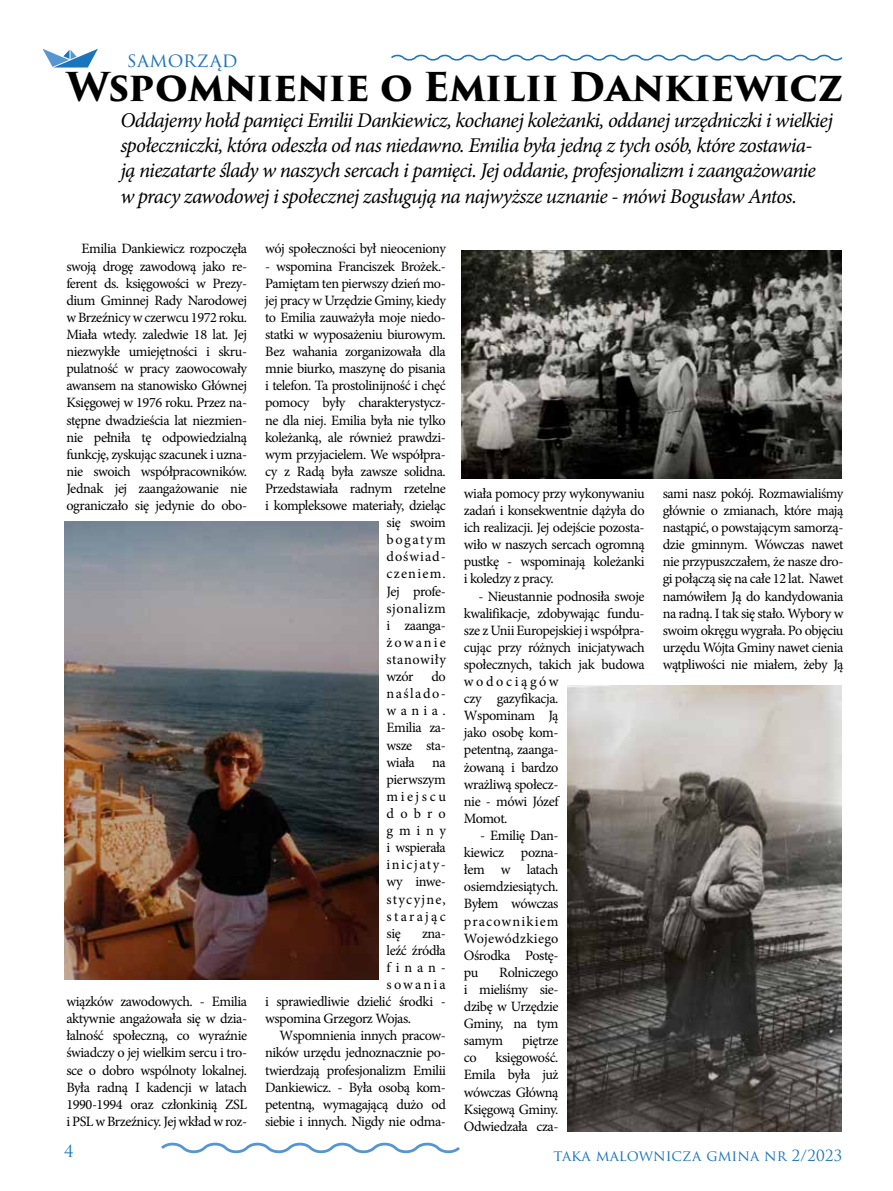
<style>
.page{position:relative;width:893px;height:1191px;background:#fff}
.page>*{position:absolute;margin:0;border:0;box-sizing:border-box;transform-origin:0 0}
.t1{font:700 38.7px "Trajan Pro 3";letter-spacing:-.015em;color:#000}
.t2{font:italic 21px/25.2px "Minion Pro";letter-spacing:-.035em;color:#000}
.t3{font:19.5px "Trajan Pro 3";letter-spacing:.02em;color:#1d75bb}
.t4{font:16.5px "Trajan Pro 3";color:#1d75bb}
.t5{font:15px "Trajan Pro 3";color:#1d75bb}
.t6{font:14.25px/17.1px "Minion Pro";letter-spacing:-.03em;color:#000;text-align:justify}
.t7{font:14.25px "Minion Pro";letter-spacing:.035em;color:#000}
.t8{font:14.25px "Minion Pro";letter-spacing:.04em;color:#000}
.t9{font:14.25px "Minion Pro";letter-spacing:.07em;color:#000}
.t10{font:14.25px "Minion Pro";letter-spacing:.085em;color:#000}
.t11{font:14.25px "Minion Pro";letter-spacing:.11em;color:#000}
.t12{font:14.25px "Minion Pro";letter-spacing:.15em;color:#000}
.t13{font:14.25px "Minion Pro";letter-spacing:.155em;color:#000}
</style>
<div class="page">
<svg style="left:43px;top:49px;width:55px;height:19px"></svg>
<svg style="left:391px;top:54px;width:452px;height:7px"></svg>
<svg style="left:161px;top:1142px;width:299px;height:12px"></svg>
<img style="left:65px;top:521px;width:313px;height:458px">
<img style="left:462px;top:250px;width:380px;height:229px">
<img style="left:567px;top:685px;width:275px;height:446px">
<h3 class="t3" style="left:127px;top:46px;width:112px">SAMORZĄD</h3>
<h1 class="t1" style="left:66px;top:59px;width:779px">Wspomnienie o Emilii Dankiewicz</h1>
<p class="t2" style="left:120px;top:108px;width:714px">Oddajemy hołd pamięci Emilii Dankiewicz, kochanej koleżanki, oddanej urzędniczki i wielkiej społeczniczki, która odeszła od nas niedawno. Emilia była jedną z tych osób, które zostawia&shy;ją niezatarte ślady w naszych sercach i pamięci. Jej oddanie, profesjonalizm i zaangażowanie w pracy zawodowej i społecznej zasługują na najwyższe uznanie - mówi Bogusław Antos.</p>
<p class="t6" style="left:66px;top:240px;width:182px;text-indent:15px">Emilia Dankiewicz rozpoczęła swoją drogę zawodową jako re&shy;ferent ds. księgowości w Prezy&shy;dium Gminnej Rady Narodowej w Brzeźnicy w czerwcu 1972 roku.<br>Miała wtedy. zaledwie 18 lat. Jej niezwykłe umiejętności i skru&shy;pulatność w pracy zaowocowały awansem na stanowisko Głównej Księgowej w 1976 roku. Przez na&shy;stępne dwadzieścia lat niezmien&shy;nie pełniła tę odpowiedzialną funkcję, zyskując szacunek i uzna&shy;nie swoich współpracowników.<br>Jednak jej zaangażowanie nie ograniczało się jedynie do obo-</p>
<p class="t6" style="left:66px;top:993px;width:182px">wiązków zawodowych. - Emilia aktywnie angażowała się w dzia&shy;łalność społeczną, co wyraźnie świadczy o jej wielkim sercu i tro&shy;sce o dobro wspólnoty lokalnej.<br>Była radną I kadencji w latach 1990-1994 oraz członkinią ZSL i PSL w Brzeźnicy. Jej wkład w roz-</p>
<p class="t6" style="left:265px;top:240px;width:182px">wój społeczności był nieoceniony</p>
<p class="t6" style="left:265px;top:257px;width:182px">- wspomina Franciszek Brożek.-</p>
<p class="t6" style="left:265px;top:275px;width:182px">Pamiętam ten pierwszy dzień mo-</p>
<p class="t6" style="left:265px;top:292px;width:182px">jej pracy w Urzędzie Gminy, kiedy</p>
<p class="t6" style="left:265px;top:309px;width:182px">to Emilia zauważyła moje niedo-</p>
<p class="t6" style="left:265px;top:326px;width:182px">statki w wyposażeniu biurowym.</p>
<p class="t6" style="left:265px;top:343px;width:182px">Bez wahania zorganizowała dla</p>
<p class="t6" style="left:265px;top:360px;width:182px">mnie biurko, maszynę do pisania</p>
<p class="t6" style="left:265px;top:377px;width:182px">i telefon. Ta prostolinijność i chęć</p>
<p class="t6" style="left:265px;top:394px;width:182px">pomocy były charakterystycz-</p>
<p class="t6" style="left:265px;top:411px;width:182px">ne dla niej. Emilia była nie tylko</p>
<p class="t6" style="left:265px;top:428px;width:182px">koleżanką, ale również prawdzi-</p>
<p class="t6" style="left:265px;top:446px;width:182px">wym przyjacielem. We współpra-</p>
<p class="t6" style="left:265px;top:463px;width:182px">cy z Radą była zawsze solidna.</p>
<p class="t6" style="left:265px;top:480px;width:182px">Przedstawiała radnym rzetelne</p>
<p class="t6" style="left:265px;top:497px;width:182px">i kompleksowe materiały, dzieląc</p>
<p class="t6" style="left:386px;top:514px;width:61px">się swoim</p>
<p class="t11" style="left:386px;top:530px;width:61px">bogatym</p>
<p class="t9" style="left:386px;top:547px;width:61px">doświad-</p>
<p class="t10" style="left:386px;top:564px;width:61px">czeniem.</p>
<p class="t6" style="left:386px;top:582px;width:61px">Jej profe-</p>
<p class="t7" style="left:386px;top:598px;width:61px">sjonalizm</p>
<p class="t6" style="left:386px;top:617px;width:61px">i zaanga-</p>
<p class="t12" style="left:386px;top:633px;width:61px">żowanie</p>
<p class="t8" style="left:386px;top:650px;width:61px">stanowiły</p>
<p class="t6" style="left:386px;top:668px;width:28px">wzór</p>
<p class="t6" style="left:386px;top:668px;width:61px;text-indent:45px">do naślado&shy;wania.<br>Emilia za&shy;wsze sta&shy;wiała na pierwszym miejscu dobro gminy i wspierała inicjaty&shy;wy inwe&shy;stycyjne, starając się</p>
<p class="t6" style="left:422px;top:924px;width:25px">zna-</p>
<p class="t6" style="left:386px;top:941px;width:61px">leźć źródła</p>
<p class="t6" style="left:386px;top:959px;width:61px">finan-</p>
<p class="t13" style="left:386px;top:975px;width:61px">sowania</p>
<p class="t6" style="left:265px;top:993px;width:182px">i sprawiedliwie dzielić środki -</p>
<p class="t6" style="left:265px;top:1010px;width:148px">wspomina Grzegorz Wojas.</p>
<p class="t6" style="left:279px;top:1027px;width:168px">Wspomnienia innych pracow-</p>
<p class="t6" style="left:265px;top:1044px;width:182px">ników urzędu jednoznacznie po-</p>
<p class="t6" style="left:265px;top:1061px;width:182px">twierdzają profesjonalizm Emilii</p>
<p class="t6" style="left:265px;top:1078px;width:182px">Dankiewicz. - Była osobą kom-</p>
<p class="t6" style="left:265px;top:1095px;width:182px">petentną, wymagającą dużo od</p>
<p class="t6" style="left:265px;top:1112px;width:182px">siebie i innych. Nigdy nie odma-</p>
<p class="t6" style="left:464px;top:485px;width:182px">wiała pomocy przy wykonywaniu zadań i konsekwentnie dążyła do ich realizacji. Jej odejście pozosta&shy;wiło w naszych sercach ogromną pustkę - wspominają koleżanki i koledzy z pracy.</p>
<p class="t6" style="left:464px;top:587px;width:182px;text-align:left;text-indent:15px">- Nieustannie podnosiła swoje kwalifikacje, zdobywając fundu&shy;sze z Unii Europejskiej i współpra&shy;cując przy różnych inicjatywach społecznych, takich jak budowa wodociągów<br>czy gazyfikacja.<br>Wspominam Ją<br>jako osobę kom-<br>petentną, zaanga-<br>żowaną i bardzo<br>wrażliwą społecz-<br>nie - mówi Józef<br>Momot.</p>
<p class="t6" style="left:464px;top:827px;width:96px;text-indent:16px">- Emilię Dan&shy;kiewicz pozna&shy;łem w latach osiemdziesiątych.<br>Byłem wówczas pracownikiem Wojewódzkiego Ośrodka Postę&shy;pu</p>
<p class="t6" style="left:464px;top:963px;width:96px;text-indent:35px">Rolniczego i mieliśmy sie&shy;dzibę w Urzędzie Gminy, na tym samym</p>
<p class="t6" style="left:522px;top:1032px;width:38px">piętrze</p>
<p class="t6" style="left:464px;top:1049px;width:96px;text-indent:32px">księgowość.<br>Emila była już wówczas Główną Księgową Gminy.<br>Odwiedzała cza-</p>
<p class="t6" style="left:464px;top:1049px;width:14px">co</p>
<p class="t6" style="left:663px;top:485px;width:182px">sami nasz pokój. Rozmawialiśmy głównie o zmianach, które mają nastąpić, o powstającym samorzą&shy;dzie gminnym. Wówczas nawet nie przypuszczałem, że nasze dro&shy;gi połączą się na całe 12 lat. Nawet namówiłem Ją do kandydowania na radną. I tak się stało. Wybory w swoim okręgu wygrała. Po objęciu urzędu Wójta Gminy nawet cienia wątpliwości nie miałem, żeby Ją</p>
<p class="t4" style="left:64px;top:1139px;width:11px">4</p>
<p class="t5" style="left:554px;top:1145px;width:290px">TAKA MALOWNICZA GMINA NR 2/2023</p>
</div>
